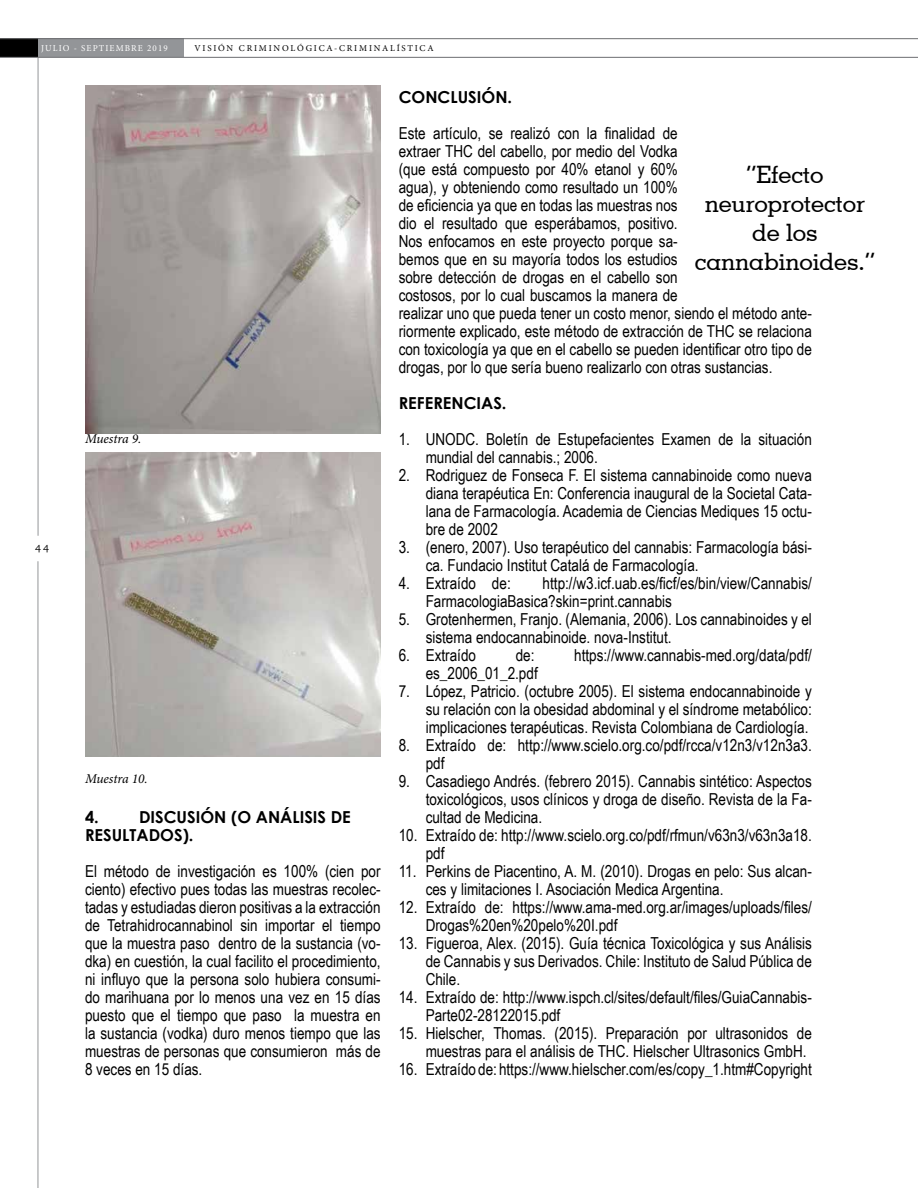
<style>
.page{position:relative;width:918px;height:1188px;background:#fff}
.page>*{position:absolute;margin:0;border:0;box-sizing:border-box;transform-origin:0 0}
.t1{font:500 24px/28.8px "Geometric Slab 703 BT";color:#000;text-align:center}
.t2{font:16.5px/18px "Arial Narrow";color:#000}
.t3{font:700 16.5px/18px "Century Gothic";color:#000}
.t4{font:italic 13.5px "Minion Pro";letter-spacing:-.01em;color:#000}
.t5{font:10.5px "Charter ITC Std";color:#000}
.t6{font:9px "Minion Pro";letter-spacing:.2em;color:#000}
.t7{font:9px "Minion Pro";letter-spacing:.12em;color:#fff}
</style>
<div class="page">
<div style="left:0;top:39px;width:38px;height:18px;background:#000"></div>
<div style="left:38px;top:39px;width:145px;height:18px;background:#939598"></div>
<hr style="left:38px;top:58px;width:1px;height:478px;background:#939598">
<hr style="left:0;top:57px;width:918px;height:1px;background:#6d6e71">
<hr style="left:0;top:38px;width:918px;height:1px;background:#6d6e71">
<hr style="left:38px;top:561px;width:1px;height:627px;background:#939598">
<img style="left:85px;top:453px;width:296px;height:304px">
<img style="left:85px;top:85px;width:296px;height:348px">
<p class="t7" style="left:41px;top:42px;width:128px">JULIO - SEPTIEMBRE 2019</p>
<p class="t6" style="left:194px;top:42px;width:241px">VISIÓN CRIMINOLÓGICA-CRIMINALÍSTICA</p>
<p class="t5" style="left:35px;top:542px;width:15px">44</p>
<p class="t4" style="left:85px;top:430px;width:58px">Muestra 9.</p>
<p class="t4" style="left:85px;top:770px;width:64px">Muestra 10.</p>
<p class="t3" style="left:85px;top:808px;width:15px">4.</p>
<p class="t3" style="left:85px;top:808px;width:267px;text-indent:54px">DISCUSIÓN (O ANÁLISIS DE<br>RESULTADOS).</p>
<p class="t2" style="left:85px;top:862px;width:297px;text-align:justify">El método de investigación es 100% (cien por ciento) efectivo pues todas las muestras recolec&shy;tadas y estudiadas dieron positivas a la extracción de Tetrahidrocannabinol sin importar el tiempo que la muestra paso dentro de la sustancia (vo&shy;dka) en cuestión, la cual facilito el procedimiento, ni influyo que la persona solo hubiera consumi&shy;do marihuana por lo menos una vez en 15 días puesto que el tiempo que paso la muestra en la sustancia (vodka) duro menos tiempo que las muestras de personas que consumieron más de 8 veces en 15 días.</p>
<p class="t3" style="left:399px;top:88px;width:115px">CONCLUSIÓN.</p>
<p class="t2" style="left:399px;top:124px;width:415px">Este artículo, se realizó con la finalidad de<br>extraer THC del cabello, por medio del Vodka<br>(que está compuesto por 40% etanol y 60%<br>agua), y obteniendo como resultado un 100%<br>de eficiencia ya que en todas las muestras nos<br>dio el resultado que esperábamos, positivo.<br>Nos enfocamos en este proyecto porque sa-<br>bemos que en su mayoría todos los estudios<br>sobre detección de drogas en el cabello son<br>costosos, por lo cual buscamos la manera de<br>realizar uno que pueda tener un costo menor, siendo el método ante&shy;riormente explicado, este método de extracción de THC se relaciona con toxicología ya que en el cabello se pueden identificar otro tipo de drogas, por lo que sería bueno realizarlo con otras sustancias.</p>
<p class="t3" style="left:399px;top:394px;width:109px">REFERENCIAS.</p>
<p class="t2" style="left:426px;top:430px;width:388px;text-indent:-27px">1. UNODC. Boletín de Estupefacientes Examen de la situación mundial del cannabis.; 2006.</p>
<p class="t2" style="left:426px;top:466px;width:388px;text-align:justify;text-indent:-27px">2. Rodriguez de Fonseca F. El sistema cannabinoide como nueva diana terapéutica En: Conferencia inaugural de la Societal Cata&shy;lana de Farmacología. Academia de Ciencias Mediques 15 octu&shy;bre de 2002</p>
<p class="t2" style="left:426px;top:538px;width:388px;text-indent:-27px">3. (enero, 2007). Uso terapéutico del cannabis: Farmacología bási&shy;ca. Fundacio Institut Catalá de Farmacología.</p>
<p class="t2" style="left:399px;top:574px;width:114px">4. Extraído de:</p>
<h1 class="t1" style="left:695px;top:160px;width:182px">“Efecto neuroprotector de los cannabinoides.”</h1>
<p class="t2" style="left:426px;top:574px;width:388px;text-indent:117px">http://w3.icf.uab.es/ficf/es/bin/view/Cannabis/<br>FarmacologiaBasica?skin=print.cannabis</p>
<p class="t2" style="left:426px;top:610px;width:388px;text-indent:-27px">5. Grotenhermen, Franjo. (Alemania, 2006). Los cannabinoides y el sistema endocannabinoide. nova-Institut.</p>
<p class="t2" style="left:399px;top:646px;width:79px">6. Extraído</p>
<p class="t2" style="left:516px;top:646px;width:20px">de:</p>
<p class="t2" style="left:574px;top:646px;width:239px">https://www.cannabis-med.org/data/pdf/</p>
<p class="t2" style="left:426px;top:664px;width:114px">es_2006_01_2.pdf</p>
<p class="t2" style="left:426px;top:682px;width:388px;text-align:justify;text-indent:-27px">7. López, Patricio. (octubre 2005). El sistema endocannabinoide y su relación con la obesidad abdominal y el síndrome metabólico: implicaciones terapéuticas. Revista Colombiana de Cardiología.</p>
<p class="t2" style="left:426px;top:736px;width:388px;text-indent:-27px">8. Extraído de: http://www.scielo.org.co/pdf/rcca/v12n3/v12n3a3. pdf</p>
<p class="t2" style="left:426px;top:772px;width:388px;text-align:justify;text-indent:-27px">9. Casadiego Andrés. (febrero 2015). Cannabis sintético: Aspectos toxicológicos, usos clínicos y droga de diseño. Revista de la Fa&shy;cultad de Medicina.</p>
<p class="t2" style="left:426px;top:826px;width:388px;text-indent:-27px">10. Extraído de: http://www.scielo.org.co/pdf/rfmun/v63n3/v63n3a18. pdf</p>
<p class="t2" style="left:426px;top:862px;width:388px;text-indent:-27px">11. Perkins de Piacentino, A. M. (2010). Drogas en pelo: Sus alcan&shy;ces y limitaciones I. Asociación Medica Argentina.</p>
<p class="t2" style="left:426px;top:898px;width:388px;text-indent:-27px">12. Extraído de: https://www.ama-med.org.ar/images/uploads/files/<br>Drogas%20en%20pelo%20I.pdf</p>
<p class="t2" style="left:426px;top:934px;width:388px;text-align:justify;text-indent:-27px">13. Figueroa, Alex. (2015). Guía técnica Toxicológica y sus Análisis de Cannabis y sus Derivados. Chile: Instituto de Salud Pública de Chile.</p>
<p class="t2" style="left:426px;top:988px;width:388px;text-indent:-27px">14. Extraído de: http://www.ispch.cl/sites/default/files/GuiaCannabis-<br>Parte02-28122015.pdf</p>
<p class="t2" style="left:426px;top:1024px;width:388px;text-indent:-27px">15. Hielscher, Thomas. (2015). Preparación por ultrasonidos de muestras para el análisis de THC. Hielscher Ultrasonics GmbH.</p>
<p class="t2" style="left:399px;top:1060px;width:415px">16. Extraído de: https://www.hielscher.com/es/copy_1.htm#Copyright</p>
</div>
